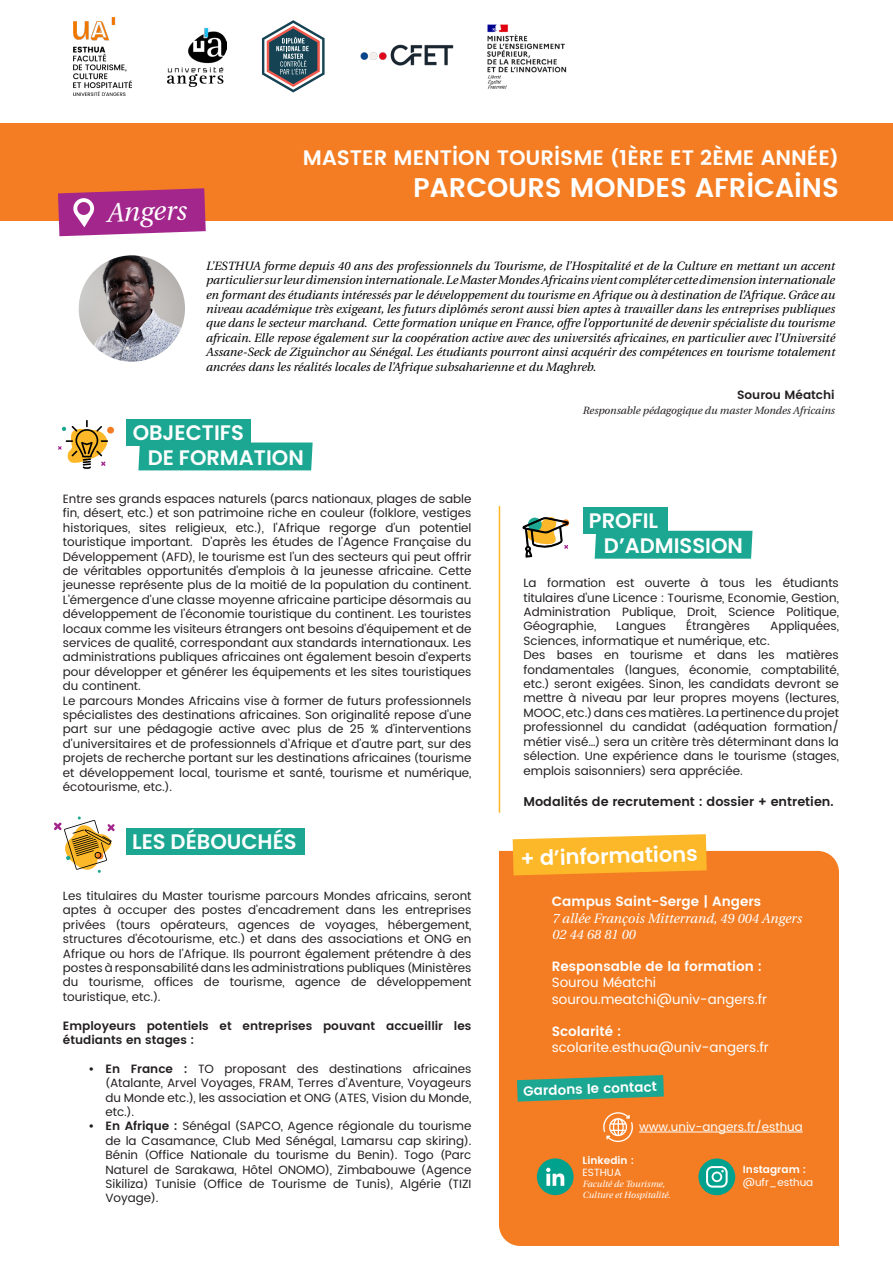
<style>
.page{position:relative;width:893px;height:1263px;background:#fff}
.page>*{position:absolute;margin:0;border:0;box-sizing:border-box;transform-origin:0 0}
.t1{font:600 27px "UA Poppins Titre";color:#fff}
.t2{font:italic 27px "UA Poppins Texte";color:#fff}
.t3{font:600 21px "Poppins";color:#fff}
.t4{font:600 21px "UA Poppins Titre";color:#fff}
.t5{font:600 13.5px "UA Poppins Texte";color:#fff}
.t6{font:13.5px "UA Poppins Texte";color:#fff}
.t7{font:italic 13.5px "UA Poppins Texte";color:#fff}
.t8{font:600 12.75px "UA Poppins Texte";color:#231f20}
.t9{font:12px/14.4px "UA Poppins Texte";color:#231f20;text-align:justify}
.t10{font:italic 12px/14.4px "UA Poppins Texte";color:#000001;text-align:justify}
.t11{font:600 12px/14.4px "UA Poppins Texte";color:#231f20}
.t12{font:12px "UA Poppins Texte";color:#fff}
.t13{font:italic 10.5px "UA Poppins Texte";color:#231f20}
.t14{font:600 10.5px "UA Poppins Texte";color:#fff}
.t15{font:10.5px "UA Poppins Texte";color:#fff}
.t16{font:italic 9px/10.8px "UA Poppins Texte";color:#fff}
.s1{font-weight:600}
</style>
<div class="page">
<img style="left:73px;top:17px;width:59px;height:79px">
<img style="left:167px;top:28px;width:59px;height:58px">
<svg style="left:262px;top:20px;width:63px;height:72px"></svg>
<img style="left:360px;top:44px;width:94px;height:22px">
<img style="left:487px;top:24px;width:80px;height:65px">
<div style="left:499px;top:851px;width:340px;height:395px;background:#f47d23"></div>
<div style="left:0;top:123px;width:893px;height:98px;background:#f47d23"></div>
<svg style="left:58px;top:188px;width:148px;height:48px;background:#b03e90"></svg>
<img style="left:79px;top:255px;width:106px;height:107px;border-radius:53px">
<svg style="left:513px;top:834px;width:194px;height:41px;background:#fbb936"></svg>
<div style="left:537px;top:1158px;width:37px;height:37px;background:#00a18d;border-radius:50%"></div>
<svg style="left:546px;top:1168px;width:18px;height:18px"></svg>
<div style="left:698px;top:1158px;width:37px;height:37px;background:#00a18d;border-radius:50%"></div>
<svg style="left:706px;top:1166px;width:22px;height:21px"></svg>
<svg style="left:517px;top:1075px;width:147px;height:26px;background:#419f7e"></svg>
<svg style="left:603px;top:1111px;width:30px;height:31px"></svg>
<hr style="left:639px;top:1132px;width:164px;height:1px;background:#fff">
<div style="left:126px;top:420px;width:125px;height:26px;background:#1ba792"></div>
<div style="left:138px;top:442px;width:175px;height:28px;background:#1ba792"></div>
<div style="left:107px;top:427px;width:7px;height:7px;background:#f47d23;border-radius:50%"></div>
<svg style="left:58px;top:420px;width:50px;height:49px"></svg>
<div style="left:583px;top:508px;width:84px;height:26px;background:#1ba792"></div>
<div style="left:595px;top:531px;width:157px;height:28px;background:#1ba792"></div>
<svg style="left:523px;top:517px;width:45px;height:41px"></svg>
<svg style="left:54px;top:816px;width:61px;height:57px"></svg>
<div style="left:126px;top:828px;width:178px;height:27px;background:#1ba792"></div>
<hr style="left:499px;top:506px;width:1px;height:307px;background:#fcb828">
<p class="t2" style="left:105px;top:192px;width:82px;rotate:-2deg">Angers</p>
<p class="t4" style="left:303px;top:142px;width:538px">MASTER MENTION TOURISME (1ÈRE ET 2ÈME ANNÉE)</p>
<p class="t1" style="left:413px;top:168px;width:427px">PARCOURS MONDES AFRICAINS</p>
<p class="t10" style="left:206px;top:258px;width:630px">L’ESTHUA forme depuis 40 ans des professionnels du Tourisme, de l’Hospitalité et de la Culture en mettant un accent particulier sur leur dimension internationale. Le Master Mondes Africains vient compléter cette dimension internationale en formant des étudiants intéressés par le développement du tourisme en Afrique ou à destination de l’Afrique. Grâce au niveau académique très exigeant, les futurs diplômés seront aussi bien aptes à travailler dans les entreprises publiques que dans le secteur marchand. Cette formation unique en France, offre l’opportunité de devenir spécialiste du tourisme africain. Elle repose également sur la coopération active avec des universités africaines, en particulier avec l’Université Assane-Seck de Ziguinchor au Sénégal. Les étudiants pourront ainsi acquérir des compétences en tourisme totalement ancrées dans les réalités locales de l’Afrique subsaharienne et du Maghreb.</p>
<p class="t11" style="left:737px;top:387px;width:99px">Sourou Méatchi</p>
<p class="t13" style="left:583px;top:402px;width:254px">Responsable pédagogique du master Mondes Africains</p>
<p class="t3" style="left:133px;top:420px;width:113px">OBJECTIFS</p>
<p class="t3" style="left:148px;top:445px;width:158px">DE FORMATION</p>
<p class="t9" style="left:63px;top:492px;width:410px">Entre ses grands espaces naturels (parcs nationaux, plages de sable fin, désert, etc.) et son patrimoine riche en couleur (folklore, vestiges historiques, sites religieux, etc.), l’Afrique regorge d’un potentiel touristique important. D’après les études de l’Agence Française du Développement (AFD), le tourisme est l’un des secteurs qui peut offrir de véritables opportunités d’emplois à la jeunesse africaine. Cette jeunesse représente plus de la moitié de la population du continent.<br>L’émergence d’une classe moyenne africaine participe désormais au développement de l’économie touristique du continent. Les touristes locaux comme les visiteurs étrangers ont besoins d’équipement et de services de qualité, correspondant aux standards internationaux. Les administrations publiques africaines ont également besoin d’experts pour développer et générer les équipements et les sites touristiques du continent.</p>
<p class="t9" style="left:63px;top:693px;width:410px">Le parcours Mondes Africains vise à former de futurs professionnels spécialistes des destinations africaines. Son originalité repose d’une part sur une pédagogie active avec plus de 25 % d’interventions d’universitaires et de professionnels d’Afrique et d’autre part, sur des projets de recherche portant sur les destinations africaines (tourisme et développement local, tourisme et santé, tourisme et numérique, écotourisme, etc.).</p>
<p class="t3" style="left:132px;top:829px;width:166px">LES DÉBOUCHÉS</p>
<p class="t9" style="left:63px;top:889px;width:410px">Les titulaires du Master tourisme parcours Mondes africains, seront aptes à occuper des postes d’encadrement dans les entreprises privées (tours opérateurs, agences de voyages, hébergement, structures d’écotourisme, etc.) et dans des associations et ONG en Afrique ou hors de l’Afrique. Ils pourront également prétendre à des postes à responsabilité dans les administrations publiques (Ministères du tourisme, offices de tourisme, agence de développement touristique, etc.).</p>
<p class="t11" style="left:63px;top:1017px;width:410px">Employeurs potentiels et entreprises pouvant accueillir les étudiants en stages :</p>
<p class="t9" style="left:105px;top:1062px;width:368px;text-indent:-17px"><span class="s1">• En France :</span> TO proposant des destinations africaines (Atalante, Arvel Voyages, FRAM, Terres d’Aventure, Voyageurs du Monde etc.), les association et ONG (ATES, Vision du Monde, etc.).</p>
<p class="t9" style="left:105px;top:1119px;width:368px;text-indent:-17px"><span class="s1">• En Afrique :</span> Sénégal (SAPCO, Agence régionale du tourisme de la Casamance, Club Med Sénégal, Lamarsu cap skiring).<br>Bénin (Office Nationale du tourisme du Benin). Togo (Parc Naturel de Sarakawa, Hôtel ONOMO), Zimbabouwe (Agence Sikiliza) Tunisie (Office de Tourisme de Tunis), Algérie (TIZI Voyage).</p>
<p class="t3" style="left:589px;top:509px;width:71px">PROFIL</p>
<p class="t3" style="left:604px;top:534px;width:140px">D’ADMISSION</p>
<p class="t9" style="left:523px;top:576px;width:317px">La formation est ouverte à tous les étudiants titulaires d’une Licence : Tourisme, Economie, Gestion, Administration Publique, Droit, Science Politique, Géographie,</p>
<p class="t9" style="left:616px;top:619px;width:51px">Langues</p>
<p class="t9" style="left:686px;top:619px;width:65px">Étrangères</p>
<p class="t9" style="left:770px;top:619px;width:70px">Appliquées,</p>
<p class="t9" style="left:523px;top:634px;width:248px">Sciences, informatique et numérique, etc.</p>
<p class="t9" style="left:523px;top:648px;width:317px">Des bases en tourisme et dans les matières fondamentales (langues, économie, comptabilité, etc.) seront exigées. Sinon, les candidats devront se mettre à niveau par leur propres moyens (lectures, MOOC, etc.) dans ces matières. La pertinence du projet professionnel du candidat (adéquation formation/ métier visé…) sera un critère très déterminant dans la sélection. Une expérience dans le tourisme (stages, emplois saisonniers) sera appréciée.</p>
<p class="t8" style="left:523px;top:792px;width:312px">Modalités de recrutement : dossier + entretien.</p>
<p class="t3" style="left:520px;top:847px;width:178px;rotate:-2deg">+ d’informations</p>
<p class="t5" style="left:552px;top:891px;width:211px">Campus Saint-Serge | Angers</p>
<p class="t7" style="left:552px;top:907px;width:251px">7 allée François Mitterrand, 49 004 Angers</p>
<p class="t7" style="left:552px;top:924px;width:85px">02 44 68 81 00</p>
<p class="t5" style="left:552px;top:956px;width:212px">Responsable de la formation :</p>
<p class="t6" style="left:552px;top:973px;width:106px">Sourou Méatchi</p>
<p class="t6" style="left:552px;top:989px;width:217px">sourou.meatchi@univ-angers.fr</p>
<p class="t5" style="left:552px;top:1021px;width:71px">Scolarité :</p>
<p class="t6" style="left:552px;top:1038px;width:219px">scolarite.esthua@univ-angers.fr</p>
<p class="t5" style="left:523px;top:1081px;width:135px;rotate:-2deg">Gardons le contact</p>
<p class="t12" style="left:639px;top:1118px;width:165px">www.univ-angers.fr/esthua</p>
<p class="t14" style="left:583px;top:1152px;width:53px">Linkedin :</p>
<p class="t15" style="left:583px;top:1165px;width:40px">ESTHUA</p>
<p class="t16" style="left:583px;top:1178px;width:90px">Faculté de Tourisme,<br>Culture et Hospitalité.</p>
<p class="t14" style="left:743px;top:1162px;width:65px">Instagram :</p>
<p class="t15" style="left:743px;top:1174px;width:72px">@ufr_esthua</p>
</div>
